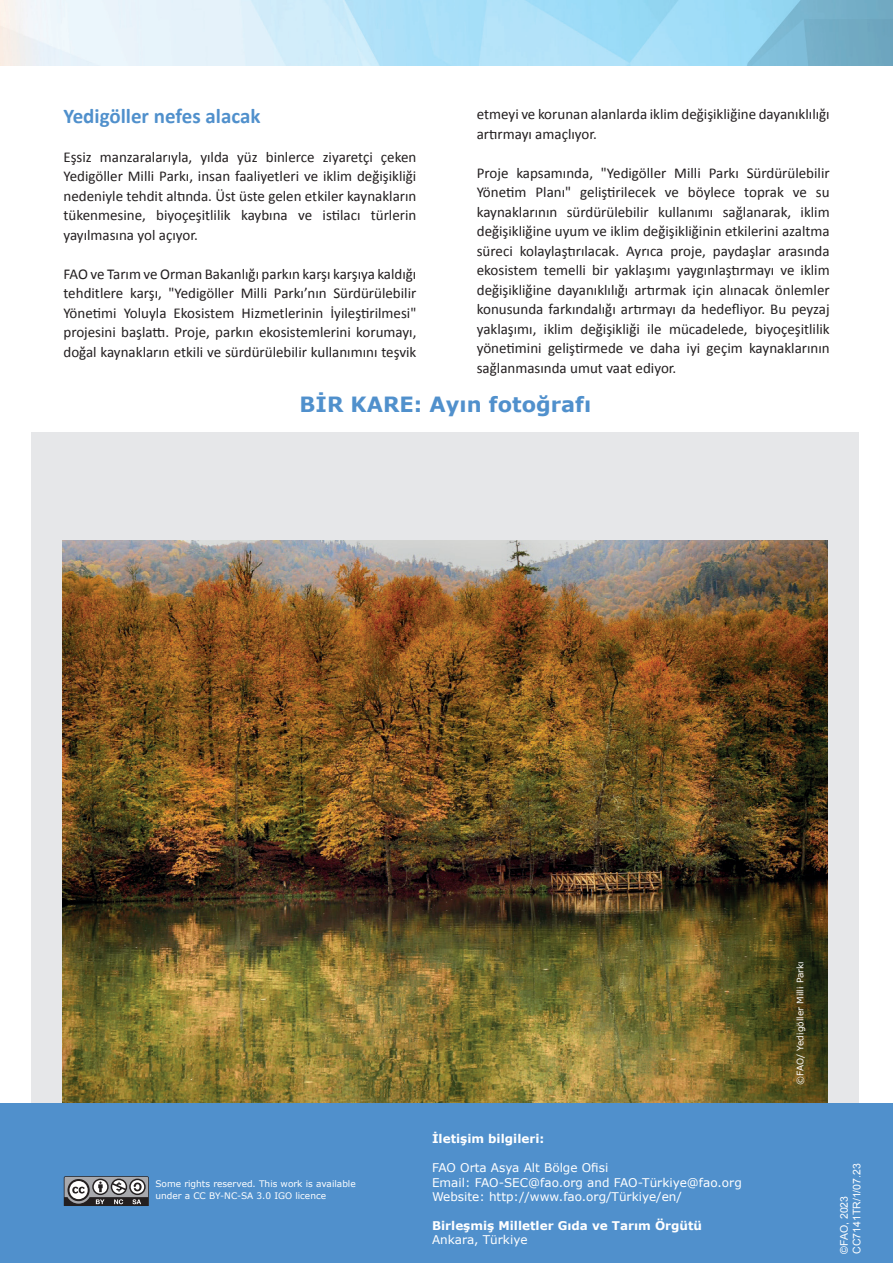
<style>
.page{position:relative;width:893px;height:1263px;background:#fff}
.page>*{position:absolute;margin:0;border:0;box-sizing:border-box;transform-origin:0 0}
.t1{font:700 21px "Calibri";color:#5090cc}
.t2{font:700 21px "Verdana";color:#5090cc}
.t3{font:15px/19.5px "Calibri";color:#231f20;text-align:justify}
.t4{font:700 15px "Verdana";color:#fff}
.t5{font:12px/14.4px "Verdana";color:#fff}
.t6{font:700 12px "Verdana";color:#fff}
.t7{font:10.5px/12.6px "Arial";color:#fff}
.t8{font:9px/12px "Verdana";color:#fff}
</style>
<div class="page">
<img style="left:0;top:0;width:893px;height:66px">
<div style="left:32px;top:432px;width:827px;height:794px;background:#e6e7e9"></div>
<img style="left:63px;top:540px;width:764px;height:563px">
<div style="left:0;top:1103px;width:893px;height:160px;background:#5090cc"></div>
<svg style="left:64px;top:1176px;width:85px;height:30px;background:#7e7d7f"></svg>
<h1 class="t1" style="left:63px;top:102px;width:199px">Yedigöller nefes alacak</h1>
<p class="t3" style="left:63px;top:147px;width:354px">Eşsiz manzaralarıyla, yılda yüz binlerce ziyaretçi çeken Yedigöller Milli Parkı, insan faaliyetleri ve iklim değişikliği nedeniyle tehdit altında. Üst üste gelen etkiler kaynakların tükenmesine, biyoçeşitlilik kaybına ve istilacı türlerin yayılmasına yol açıyor.</p>
<p class="t3" style="left:63px;top:264px;width:354px">FAO ve Tarım ve Orman Bakanlığı parkın karşı karşıya kaldığı tehditlere karşı, "Yedigöller Milli Parkı’nın Sürdürülebilir Yönetimi Yoluyla Ekosistem Hizmetlerinin İyileştirilmesi" projesini başlattı. Proje, parkın ekosistemlerini korumayı, doğal kaynakların etkili ve sürdürülebilir kullanımını teşvik</p>
<p class="t3" style="left:477px;top:105px;width:354px">etmeyi ve korunan alanlarda iklim değişikliğine dayanıklılığı artırmayı amaçlıyor.</p>
<p class="t3" style="left:477px;top:163px;width:354px">Proje kapsamında, "Yedigöller Milli Parkı Sürdürülebilir Yönetim Planı" geliştirilecek ve böylece toprak ve su kaynaklarının sürdürülebilir kullanımı sağlanarak, iklim değişikliğine uyum ve iklim değişikliğinin etkilerini azaltma süreci kolaylaştırılacak. Ayrıca proje, paydaşlar arasında ekosistem temelli bir yaklaşımı yaygınlaştırmayı ve iklim değişikliğine dayanıklılığı artırmak için alınacak önlemler konusunda farkındalığı artırmayı da hedefliyor. Bu peyzaj yaklaşımı, iklim değişikliği ile mücadelede, biyoçeşitlilik yönetimini geliştirmede ve daha iyi geçim kaynaklarının sağlanmasında umut vaat ediyor.</p>
<h1 class="t2" style="left:300px;top:391px;width:293px">BİR KARE: Ayın fotoğrafı</h1>
<p class="t8" style="left:155px;top:1178px;width:202px">Some rights reserved. This work is available under a CC BY-NC-SA 3.0 IGO licence</p>
<p class="t6" style="left:432px;top:1131px;width:114px">İletişim bilgileri:</p>
<p class="t5" style="left:432px;top:1160px;width:311px">FAO Orta Asya Alt Bölge Ofisi<br>Email: FAO-SEC@fao.org and FAO-Türkiye@fao.org<br>Website: http://www.fao.org/Türkiye/en/</p>
<p class="t6" style="left:432px;top:1217px;width:272px">Birleşmiş Milletler Gıda ve Tarım Örgütü</p>
<p class="t5" style="left:432px;top:1232px;width:97px">Ankara, Türkiye</p>
<p class="t4" style="left:427px;top:1225px;width:28px">|8|</p>
<p class="t8" style="left:794px;top:1085px;width:125px;rotate:-90deg">©FAO/ Yedigöller Milli Parkı</p>
<p class="t7" style="left:838px;top:1254px;width:92px;rotate:-90deg">©FAO, 2023<br>CC7141TR/1/07.23</p>
</div>
